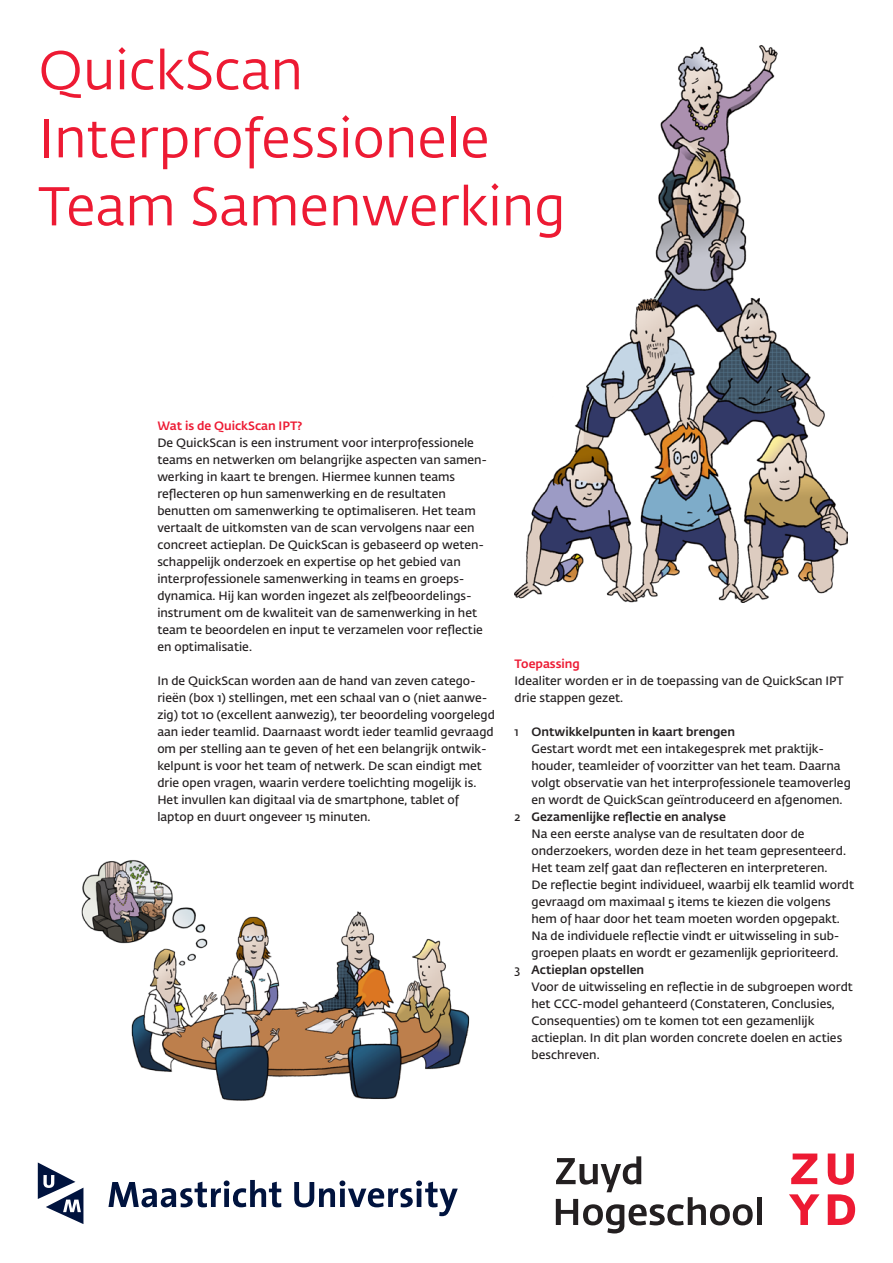
<style>
.page{position:relative;width:893px;height:1263px;background:#fff}
.page>*{position:absolute;margin:0;border:0;box-sizing:border-box;transform-origin:0 0}
.HOOFDSTUKKOP_1{font:54px "Fedra Sans Std";color:#ed1a33}
.LOPENDE_TEKST___8pt{font:600 12px/17px "Fedra Sans Std";color:#231f20}
.LOPENDE_TEKST_opsomm{font:600 12px/17px "Fedra Sans Std";color:#231f20}
.KOP_tekst___8pt-4mm{font:500 12px "Fedra Sans Std";color:#ed1a33}
.s1{font-weight:500}
</style>
<div class="page">
<img style="left:514px;top:46px;width:334px;height:557px">
<img style="left:81px;top:860px;width:389px;height:241px">
<svg style="left:791px;top:1153px;width:26px;height:31px"></svg>
<svg style="left:828px;top:1153px;width:26px;height:32px"></svg>
<svg style="left:789px;top:1194px;width:30px;height:31px"></svg>
<svg style="left:828px;top:1194px;width:27px;height:31px"></svg>
<svg style="left:556px;top:1156px;width:197px;height:77px"></svg>
<div style="left:757px;top:1197px;width:5px;height:28px;background:#231f20"></div>
<svg style="left:108px;top:1180px;width:173px;height:27px"></svg>
<svg style="left:294px;top:1180px;width:164px;height:36px"></svg>
<svg style="left:38px;top:1162px;width:45px;height:62px"></svg>
<p class="HOOFDSTUKKOP_1" style="left:38px;top:38px;width:266px">QuickScan</p>
<p class="HOOFDSTUKKOP_1" style="left:38px;top:106px;width:453px">Interprofessionele</p>
<p class="HOOFDSTUKKOP_1" style="left:38px;top:174px;width:529px">Team Samenwerking</p>
<p class="KOP_tekst___8pt-4mm" style="left:157px;top:418px;width:146px">Wat is de QuickScan IPT?</p>
<p class="LOPENDE_TEKST___8pt" style="left:157px;top:434px;width:331px">De QuickScan is een instrument voor interprofessionele teams en netwerken om belangrijke aspecten van samen&shy;werking in kaart te brengen. Hiermee kunnen teams reflecteren op hun samenwerking en de resultaten benutten om samenwerking te optimaliseren. Het team vertaalt de uitkomsten van de scan vervolgens naar een concreet actieplan. De QuickScan is gebaseerd op weten&shy;schappelijk onderzoek en expertise op het gebied van interprofessionele samenwerking in teams en groeps&shy;dynamica. Hij kan worden ingezet als zelfbeoordelings&shy;instrument om de kwaliteit van de samenwerking in het team te beoordelen en input te verzamelen voor reflectie en optimalisatie.</p>
<p class="LOPENDE_TEKST___8pt" style="left:157px;top:672px;width:339px">In de QuickScan worden aan de hand van zeven catego&shy;rieën (box 1) stellingen, met een schaal van 0 (niet aanwe&shy;zig) tot 10 (excellent aanwezig), ter beoordeling voorgelegd aan ieder teamlid. Daarnaast wordt ieder teamlid gevraagd om per stelling aan te geven of het een belangrijk ontwik&shy;kelpunt is voor het team of netwerk. De scan eindigt met drie open vragen, waarin verdere toelichting mogelijk is.<br>Het invullen kan digitaal via de smartphone, tablet of laptop en duurt ongeveer 15 minuten.</p>
<p class="KOP_tekst___8pt-4mm" style="left:514px;top:656px;width:67px">Toepassing</p>
<p class="LOPENDE_TEKST___8pt" style="left:514px;top:672px;width:331px">Idealiter worden er in de toepassing van de QuickScan IPT drie stappen gezet.</p>
<p class="LOPENDE_TEKST_opsomm" style="left:531px;top:723px;width:321px;text-indent:-17px">1 <span class="s1">Ontwikkelpunten in kaart brengen<br></span>Gestart wordt met een intakegesprek met praktijk&shy;houder, teamleider of voorzitter van het team. Daarna volgt observatie van het interprofessionele teamoverleg en wordt de QuickScan geïntroduceerd en afgenomen.</p>
<p class="LOPENDE_TEKST_opsomm" style="left:531px;top:808px;width:324px;text-indent:-17px">2 <span class="s1">Gezamenlijke reflectie en analyse<br></span>Na een eerste analyse van de resultaten door de onderzoekers, worden deze in het team gepresenteerd.<br>Het team zelf gaat dan reflecteren en interpreteren.<br>De reflectie begint individueel, waarbij elk teamlid wordt gevraagd om maximaal 5 items te kiezen die volgens hem of haar door het team moeten worden opgepakt.<br>Na de individuele reflectie vindt er uitwisseling in sub&shy;groepen plaats en wordt er gezamenlijk geprioriteerd.</p>
<p class="LOPENDE_TEKST_opsomm" style="left:531px;top:961px;width:323px;text-indent:-17px">3 <span class="s1">Actieplan opstellen<br></span>Voor de uitwisseling en reflectie in de subgroepen wordt het CCC-model gehanteerd (Constateren, Conclusies, Consequenties) om te komen tot een gezamenlijk actieplan. In dit plan worden concrete doelen en acties beschreven.</p>
</div>
